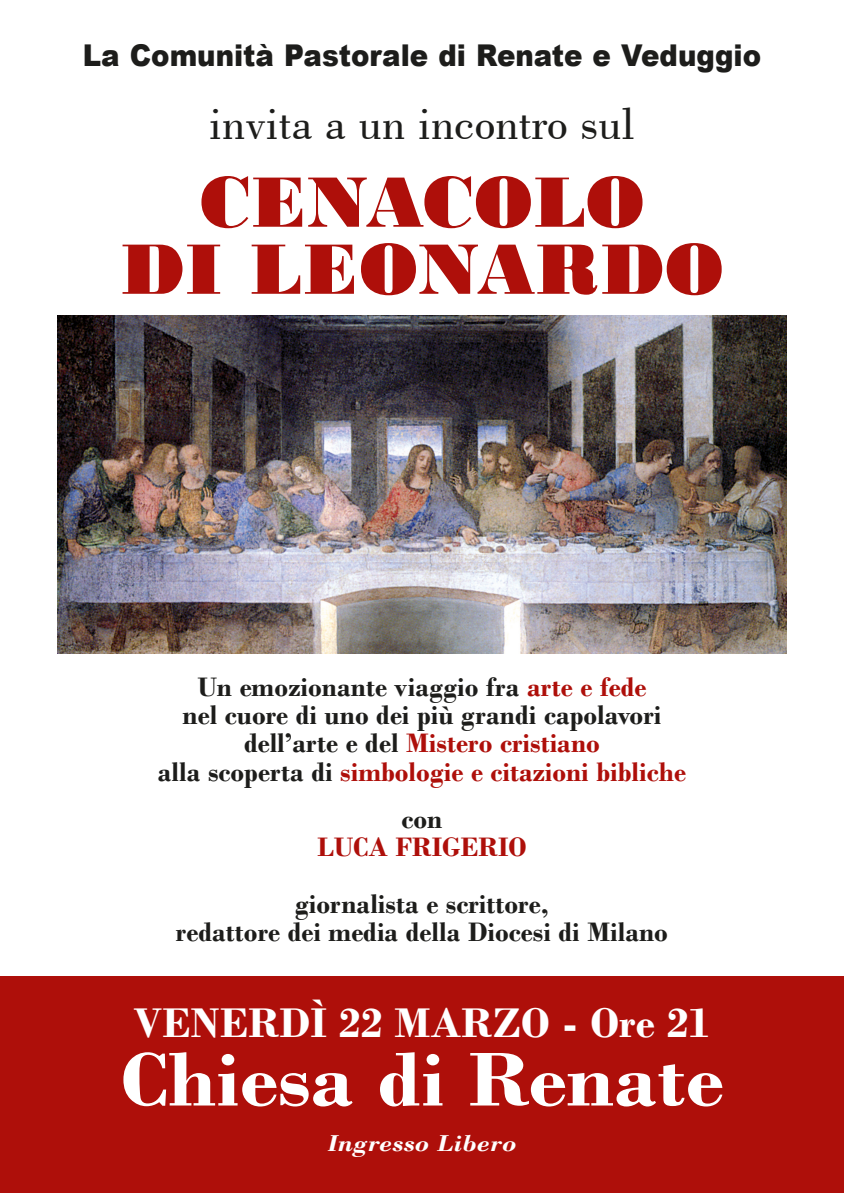
<style>
.page{position:relative;width:844px;height:1193px;background:#fff}
.page>*{position:absolute;margin:0;border:0;box-sizing:border-box;transform-origin:0 0}
.Normale{font:700 80.2px "Bodoni";color:#fff;scale:1.1 1}
.Normale-2{font:75px "Bodoni MT Black";color:#ae0f0a}
.Normale-3{font:47px "Bodoni BT";color:#1d1d1b}
.Normale-4{font:700 43.5px "Bodoni";color:#fff}
.Normale-5{font:900 30px "Arial";color:#1d1d1b;scale:.92 1}
.Normale-6{font:700 28px/28.4px "Bodoni";color:#1d1d1b;text-align:center}
.Normale-7{font:700 28px "Bodoni";color:#ae0f0a}
.Normale-8{font:italic 700 24px "Bodoni";color:#fff;scale:1.1 1}
.s1{color:#ae0f0a}
.s2{color:#1d1d1b}
</style>
<div class="page">
<div style="left:0;top:976px;width:844px;height:216px;background:#ae0f0a"></div>
<img style="left:58px;top:315px;width:728px;height:338px">
<p class="Normale-5" style="left:83px;top:33px;width:738px">La Comunità Pastorale di Renate e Veduggio</p>
<p class="Normale-3" style="left:209px;top:94px;width:427px">invita a un incontro sul</p>
<p class="Normale-2" style="left:199px;top:158px;width:447px">CENACOLO</p>
<p class="Normale-2" style="left:120px;top:225px;width:605px">DI LEONARDO</p>
<p class="Normale-6" style="left:197px;top:672px;width:450px">Un emozionante viaggio fra <span class="s1">arte e fede</span></p>
<p class="Normale-6" style="left:182px;top:700px;width:480px">nel cuore di uno dei più grandi capolavori</p>
<p class="Normale-7" style="left:244px;top:726px;width:357px"><span class="s2">dell’arte e del</span> Mistero cristiano</p>
<p class="Normale-7" style="left:158px;top:755px;width:529px"><span class="s2">alla scoperta di</span> simbologie e citazioni bibliche</p>
<p class="Normale-6" style="left:401px;top:804px;width:42px">con</p>
<p class="Normale-7" style="left:317px;top:830px;width:211px">LUCA FRIGERIO</p>
<p class="Normale-6" style="left:176px;top:889px;width:493px">giornalista e scrittore,<br>redattore dei media della Diocesi di Milano</p>
<p class="Normale-4" style="left:134px;top:996px;width:578px">VENERDÌ 22 MARZO - Ore 21</p>
<p class="Normale" style="left:120px;top:1031px;width:549px">Chiesa di Renate</p>
<p class="Normale-8" style="left:327px;top:1129px;width:173px">Ingresso Libero</p>
</div>
